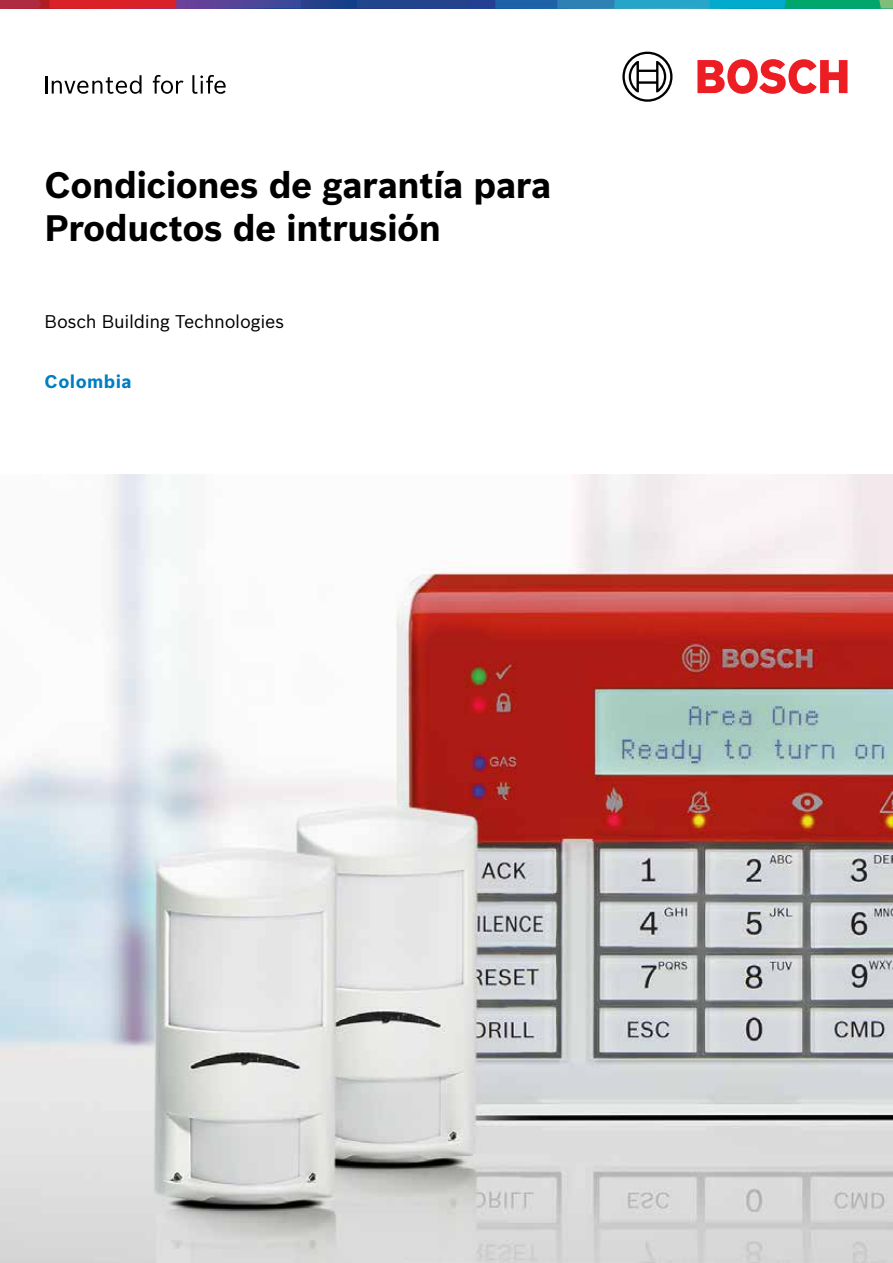
<style>
.page{position:relative;width:893px;height:1263px;background:#fff}
.page>*{position:absolute;margin:0;border:0;box-sizing:border-box;transform-origin:0 0}
.t1{font:700 36px/42.5px "Bosch Sans";letter-spacing:-.015em;color:#000}
.t2{font:18px "Bosch Sans";letter-spacing:-.015em;color:#000}
.t3{font:700 18px "Bosch Sans";letter-spacing:.025em;color:#007ec3}
</style>
<div class="page">
<img style="left:0;top:474px;width:893px;height:789px">
<svg style="left:0;top:0;width:893px;height:9px;background:#466287"></svg>
<svg style="left:697px;top:59px;width:150px;height:35px"></svg>
<svg style="left:622px;top:52px;width:50px;height:50px"></svg>
<svg style="left:45px;top:75px;width:97px;height:19px"></svg>
<svg style="left:153px;top:75px;width:30px;height:19px"></svg>
<svg style="left:192px;top:75px;width:34px;height:19px"></svg>
<p class="t1" style="left:45px;top:162px;width:508px">Condiciones de garantía para<br>Productos de intrusión</p>
<p class="t2" style="left:45px;top:308px;width:241px">Bosch Building Technologies</p>
<p class="t3" style="left:45px;top:368px;width:89px">Colombia</p>
</div>
